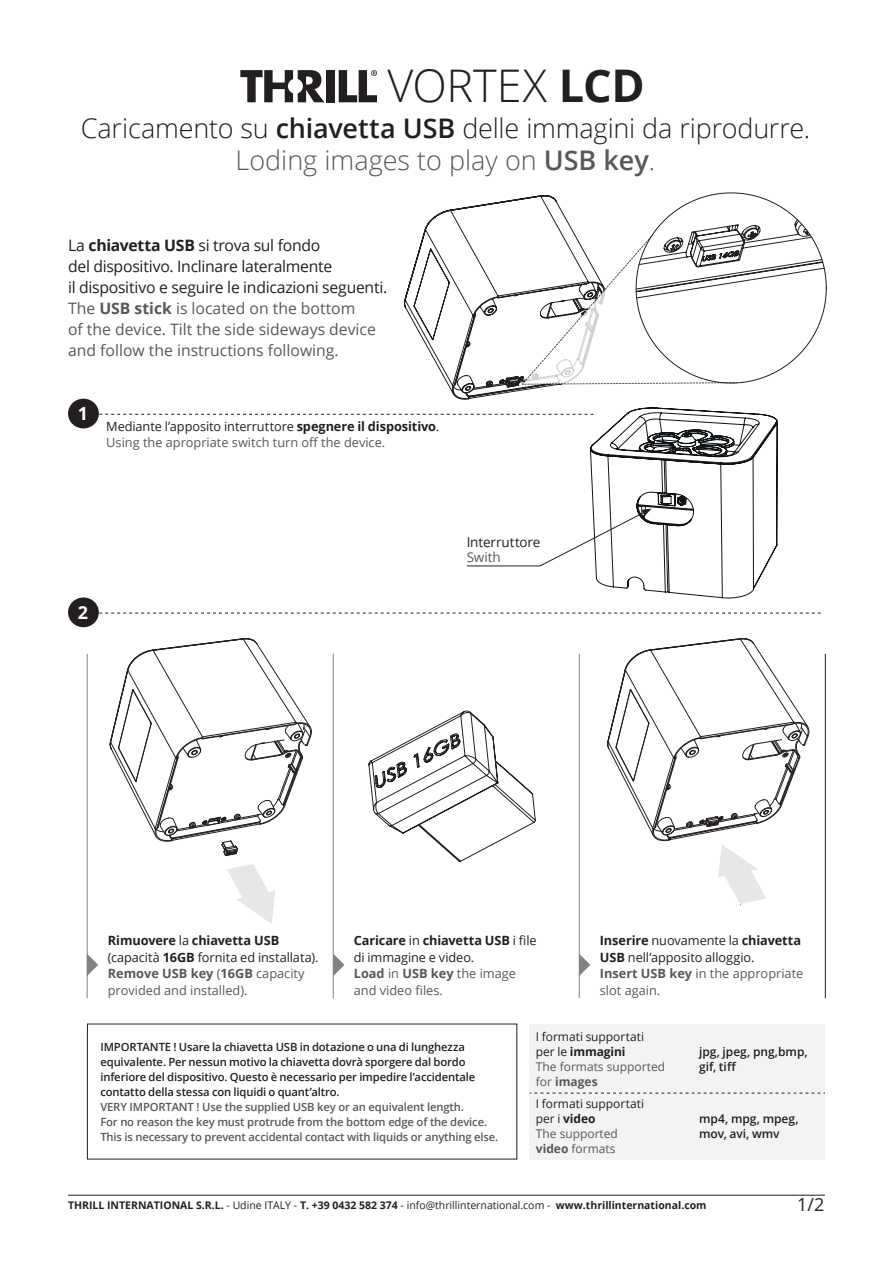
<style>
.page{position:relative;width:893px;height:1263px;background:#fff}
.page>*{position:absolute;margin:0;border:0;box-sizing:border-box;transform-origin:0 0}
.t1{font:300 45px "Open Sans";color:#231f20}
.t2{font:300 27px/32.4px "Open Sans";letter-spacing:-.005em;color:#231f20;text-align:center}
.t3{font:18px "Open Sans";color:#231f20}
.t4{font:700 18px "Open Sans";color:#fff}
.t5{font:15.75px/21px "Open Sans";color:#231f20}
.t6{font:13.5px "Open Sans";letter-spacing:-.01em;color:#231f20}
.t7{font:13.5px "Open Sans";color:#57585a}
.t8{font:12.75px/16.5px "Open Sans";color:#231f20}
.t9{font:12.75px/16.5px "Open Sans";color:#57585a}
.t10{font:12px/15px "Open Sans";color:#231f20}
.t11{font:600 12px/15px "Open Sans";color:#231f20}
.t12{font:600 11.25px/15px "Open Sans";letter-spacing:-.01em;color:#231f20}
.t13{font:600 11.25px/15px "Open Sans";letter-spacing:-.015em;color:#57585a}
.t14{font:700 10.5px "Open Sans";color:#231f20}
.s1{font-weight:700}
.s2{font-weight:600}
.s3{color:#57585a}
.s4{font-weight:600;color:#57585a}
.s5{font-weight:700;color:#57585a}
.s6{color:#231f20}
.s7{font-weight:700;color:#231f20}
.s8{font-weight:400}
</style>
<div class="page">
<svg style="left:404px;top:192px;width:423px;height:208px"></svg>
<div style="left:530px;top:1024px;width:295px;height:135px;background:#f2f3f4"></div>
<svg style="left:530px;top:1093px;width:295px;height:1px"></svg>
<div style="left:68px;top:399px;width:31px;height:29px;background:#231f20;border-radius:50%"></div>
<div style="left:68px;top:597px;width:31px;height:30px;background:#231f20;border-radius:50%"></div>
<svg style="left:99px;top:613px;width:722px;height:1px"></svg>
<svg style="left:240px;top:70px;width:84px;height:32px"></svg>
<div style="left:326px;top:70px;width:8px;height:32px;background:#231f20"></div>
<svg style="left:339px;top:70px;width:38px;height:32px"></svg>
<hr style="left:68px;top:1195px;width:757px;height:1px;background:#231f20">
<svg style="left:99px;top:407px;width:679px;height:191px"></svg>
<svg style="left:227px;top:864px;width:48px;height:60px"></svg>
<svg style="left:110px;top:638px;width:202px;height:218px"></svg>
<svg style="left:607px;top:638px;width:202px;height:268px"></svg>
<svg style="left:368px;top:710px;width:168px;height:152px"></svg>
<hr style="left:87px;top:654px;width:1px;height:344px;background:#808285">
<hr style="left:333px;top:654px;width:1px;height:344px;background:#808285">
<hr style="left:579px;top:654px;width:1px;height:344px;background:#808285">
<hr style="left:825px;top:654px;width:1px;height:344px;background:#231f20">
<svg style="left:333px;top:954px;width:11px;height:22px"></svg>
<svg style="left:87px;top:955px;width:11px;height:21px"></svg>
<svg style="left:580px;top:954px;width:10px;height:21px"></svg>
<h1 class="t1" style="left:387px;top:55px;width:259px">VORTEX <span class="s1">LCD</span></h1>
<h2 class="t2" style="left:81px;top:111px;width:731px">Caricamento su <span class="s2">chiavetta USB</span> delle immagini da riprodurre.<br><span class="s3">Loding images to play on</span> <span class="s4">USB key</span><span class="s3">.</span></h2>
<p class="t5" style="left:68px;top:235px;width:321px">La <span class="s1">chiavetta USB</span> si trova sul fondo<br>del dispositivo. Inclinare lateralmente<br>il dispositivo e seguire le indicazioni seguenti.<br><span class="s3">The</span> <span class="s5">USB stick</span> <span class="s3">is located on the bottom<br>of the device. Tilt the side sideways device and follow the instructions following.</span></p>
<h3 class="t4" style="left:78px;top:401px;width:12px">1</h3>
<p class="t9" style="left:106px;top:417px;width:334px"><span class="s6">Mediante l’apposito interruttore</span> <span class="s7">spegnere il dispositivo</span><span class="s6">.<br></span>Using the apropriate switch turn off the device.</p>
<h3 class="t4" style="left:78px;top:600px;width:12px">2</h3>
<p class="t6" style="left:467px;top:533px;width:75px">Interruttore</p>
<p class="t7" style="left:467px;top:548px;width:36px">Swith</p>
<p class="t8" style="left:108px;top:932px;width:212px"><span class="s1">Rimuovere</span> la <span class="s1">chiavetta USB </span>(capacità <span class="s1">16GB</span> fornita ed installata).<br><span class="s5">Remove USB key</span> <span class="s3">(</span><span class="s5">16GB</span> <span class="s3">capacity provided and installed).</span></p>
<p class="t8" style="left:354px;top:932px;width:184px"><span class="s1">Caricare</span> in <span class="s1">chiavetta USB</span> i file di immagine e video.<br><span class="s5">Load</span> <span class="s3">in</span> <span class="s5">USB key</span> <span class="s3">the image and video files.</span></p>
<p class="t8" style="left:600px;top:932px;width:205px"><span class="s1">Inserire</span> nuovamente la <span class="s1">chiavetta<br>USB</span> nell’apposito alloggio.<br><span class="s5">Insert USB key</span> <span class="s3">in the appropriate slot again.</span></p>
<p class="t12" style="left:100px;top:1039px;width:376px">IMPORTANTE ! Usare la chiavetta USB in dotazione o una di lunghezza equivalente. Per nessun motivo la chiavetta dovrà sporgere dal bordo inferiore del dispositivo. Questo è necessario per impedire l’accidentale contatto della stessa con liquidi o quant’altro.</p>
<p class="t13" style="left:100px;top:1099px;width:399px">VERY IMPORTANT ! Use the supplied USB key or an equivalent length.<br>For no reason the key must protrude from the bottom edge of the device.<br>This is necessary to prevent accidental contact with liquids or anything else.</p>
<p class="t10" style="left:536px;top:1028px;width:131px">I formati supportati per le <span class="s1">immagini<br></span><span class="s3">The formats supported for</span> <span class="s5">images</span></p>
<p class="t10" style="left:536px;top:1096px;width:110px">I formati supportati per i <span class="s1">video<br></span><span class="s3">The supported </span><span class="s5">video</span> <span class="s3">formats</span></p>
<p class="t11" style="left:699px;top:1043px;width:110px">jpg, jpeg, png,bmp, gif, tiff</p>
<p class="t11" style="left:699px;top:1111px;width:101px">mp4, mpg, mpeg, mov, avi, wmv</p>
<p class="t14" style="left:68px;top:1197px;width:640px">THRILL INTERNATIONAL S.R.L. <span class="s8">- Udine ITALY -</span> T. +39 0432 582 374 <span class="s8">- info@thrillinternational.com -</span> www.thrillinternational.com</p>
<h3 class="t3" style="left:797px;top:1192px;width:29px">1/2</h3>
</div>
